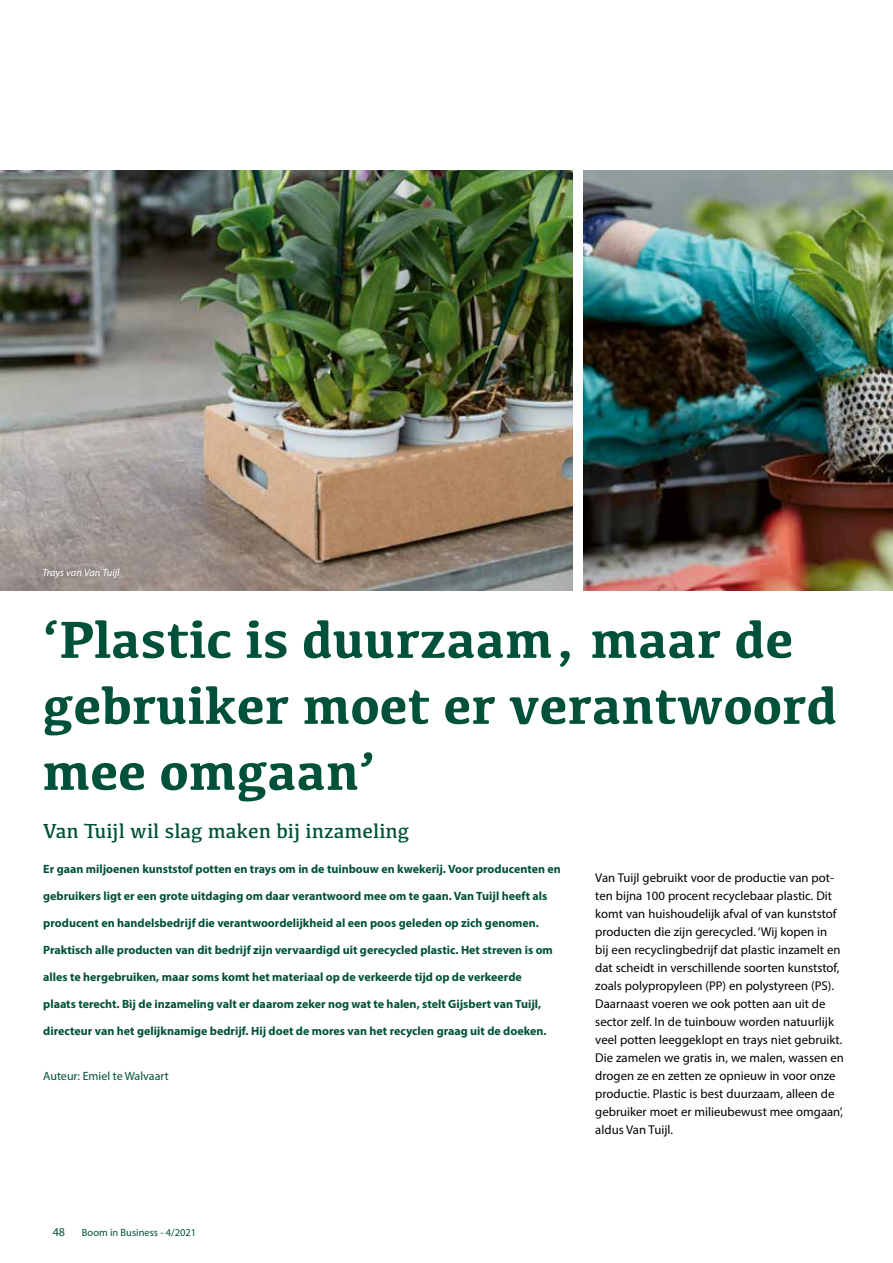
<style>
.page{position:relative;width:893px;height:1263px;background:#fff}
.page>*{position:absolute;margin:0;border:0;box-sizing:border-box;transform-origin:0 0}
.t1{font:700 54px/66px "Kefa";color:#005139}
.t2{font:21px "Kefa";color:#005139}
.t3{font:12.75px/18px "Myriad Pro";color:#000}
.t4{font:700 12px "Myriad Pro";color:#005139}
.t5{font:12px "Myriad Pro";color:#005139}
.t6{font:10.5px "Myriad Pro";color:#005139}
.t7{font:italic 10.5px "Myriad Pro";color:#fff}
</style>
<div class="page">
<img style="left:0;top:170px;width:572px;height:420px">
<img style="left:584px;top:170px;width:309px;height:420px">
<p class="t7" style="left:43px;top:566px;width:79px">Trays van Van Tuijl</p>
<h1 class="t1" style="left:43px;top:604px;width:796px">‘Plastic is duurzaam, maar de gebruiker moet er verantwoord mee omgaan’</h1>
<h2 class="t2" style="left:43px;top:817px;width:367px">Van Tuijl wil slag maken bij inzameling</h2>
<p class="t4" style="left:43px;top:861px;width:519px">Er gaan miljoenen kunststof potten en trays om in de tuinbouw en kwekerij. Voor producenten en</p>
<p class="t4" style="left:43px;top:888px;width:506px">gebruikers ligt er een grote uitdaging om daar verantwoord mee om te gaan. Van Tuijl heeft als</p>
<p class="t4" style="left:43px;top:915px;width:497px">producent en handelsbedrijf die verantwoordelijkheid al een poos geleden op zich genomen.</p>
<p class="t4" style="left:43px;top:942px;width:511px">Praktisch alle producten van dit bedrijf zijn vervaardigd uit gerecycled plastic. Het streven is om</p>
<p class="t4" style="left:43px;top:969px;width:480px">alles te hergebruiken, maar soms komt het materiaal op de verkeerde tijd op de verkeerde</p>
<p class="t4" style="left:43px;top:996px;width:499px">plaats terecht. Bij de inzameling valt er daarom zeker nog wat te halen, stelt Gijsbert van Tuijl,</p>
<p class="t4" style="left:43px;top:1023px;width:505px">directeur van het gelijknamige bedrijf. Hij doet de mores van het recyclen graag uit de doeken.</p>
<p class="t5" style="left:43px;top:1069px;width:127px">Auteur: Emiel te Walvaart</p>
<p class="t3" style="left:595px;top:869px;width:250px">Van Tuijl gebruikt voor de productie van pot&shy;ten bijna 100 procent recyclebaar plastic. Dit komt van huishoudelijk afval of van kunststof producten die zijn gerecycled. ‘Wij kopen in<br>bij een recyclingbedrijf dat plastic inzamelt en dat scheidt in verschillende soorten kunststof, zoals polypropyleen (PP) en polystyreen (PS).<br>Daarnaast voeren we ook potten aan uit de sector zelf. In de tuinbouw worden natuurlijk veel potten leeggeklopt en trays niet gebruikt.<br>Die zamelen we gratis in, we malen, wassen en drogen ze en zetten ze opnieuw in voor onze productie. Plastic is best duurzaam, alleen de gebruiker moet er milieubewust mee omgaan’, aldus Van Tuijl.</p>
<p class="t5" style="left:53px;top:1224px;width:14px">48</p>
<p class="t6" style="left:82px;top:1226px;width:116px">Boom in Business - 4/2021</p>
</div>
